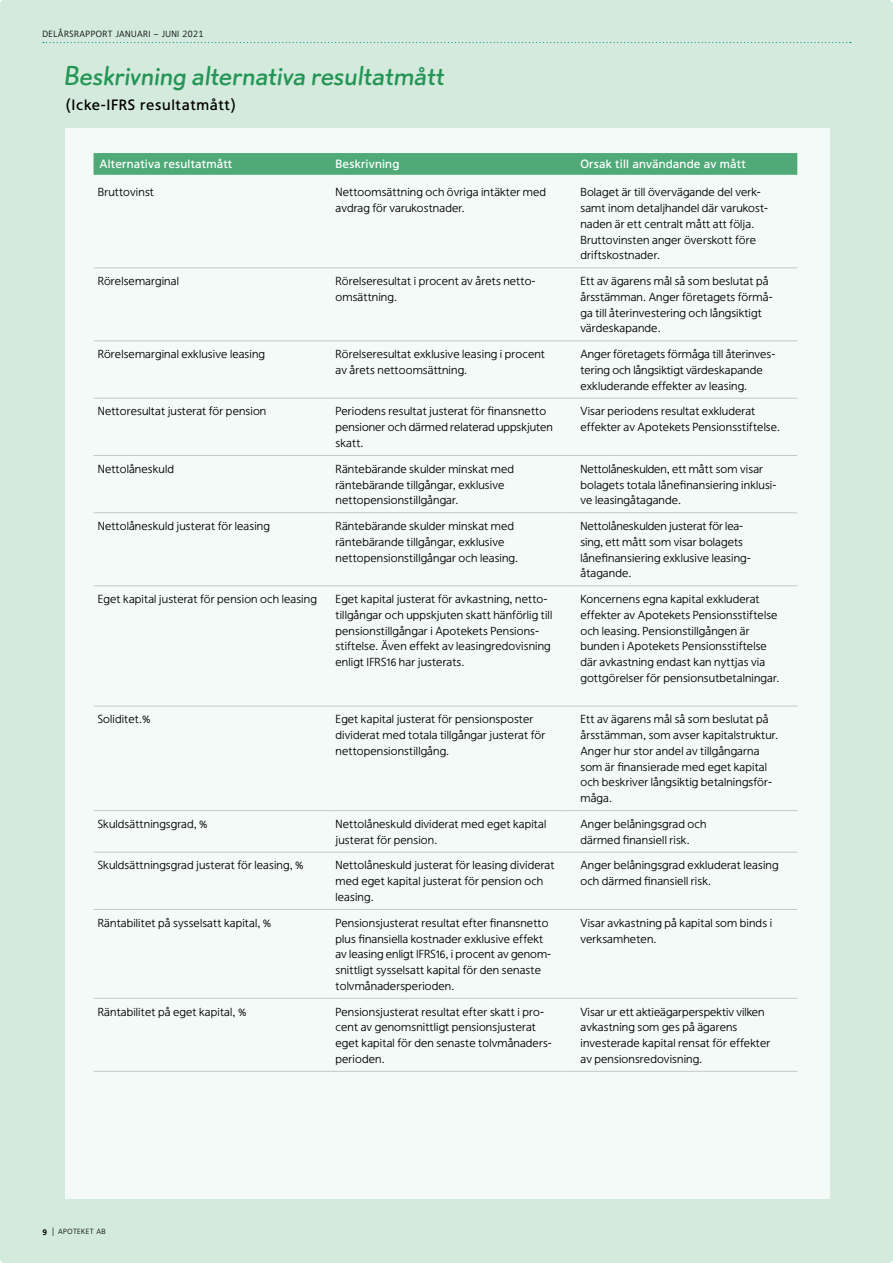
<style>
.page{position:relative;width:893px;height:1263px;background:#d3eadd}
.page>*{position:absolute;margin:0;border:0;box-sizing:border-box;transform-origin:0 0}
.t1{font:27px "Apoprat";letter-spacing:.01em;color:#249555}
.t2{font:500 15px "Apoteket Sans";letter-spacing:.04em;color:#000}
.t3{font:500 12px "Apoteket Sans";letter-spacing:.015em;color:#fff}
.t4{font:11.7px/15.8px "Apoteket Sans";letter-spacing:.01em;color:#000}
.t5{font:9px "Apoteket Sans";letter-spacing:.05em;color:#000}
.t6{font:7.5px "Apoteket Sans";letter-spacing:.05em;color:#000}
.s1{font-weight:700;font-size:9px}
.s2{font-weight:500}
</style>
<div class="page">
<svg style="left:43px;top:42px;width:808px;height:1px"></svg>
<div style="left:65px;top:129px;width:764px;height:1070px;background:#f4faf7"></div>
<div style="left:94px;top:153px;width:703px;height:22px;background:#50aa77"></div>
<hr style="left:94px;top:268px;width:236px;height:1px;background:#c6c6c6">
<hr style="left:330px;top:268px;width:233px;height:1px;background:#c6c6c6">
<hr style="left:563px;top:268px;width:234px;height:1px;background:#c6c6c6">
<hr style="left:94px;top:341px;width:236px;height:1px;background:#c6c6c6">
<hr style="left:330px;top:341px;width:233px;height:1px;background:#c6c6c6">
<hr style="left:563px;top:341px;width:234px;height:1px;background:#c6c6c6">
<hr style="left:94px;top:398px;width:236px;height:1px;background:#c6c6c6">
<hr style="left:330px;top:398px;width:233px;height:1px;background:#c6c6c6">
<hr style="left:563px;top:398px;width:234px;height:1px;background:#c6c6c6">
<hr style="left:94px;top:455px;width:236px;height:1px;background:#c6c6c6">
<hr style="left:330px;top:455px;width:233px;height:1px;background:#c6c6c6">
<hr style="left:563px;top:455px;width:234px;height:1px;background:#c6c6c6">
<hr style="left:94px;top:512px;width:236px;height:1px;background:#c6c6c6">
<hr style="left:330px;top:512px;width:233px;height:1px;background:#c6c6c6">
<hr style="left:563px;top:512px;width:234px;height:1px;background:#c6c6c6">
<hr style="left:94px;top:585px;width:236px;height:1px;background:#c6c6c6">
<hr style="left:330px;top:585px;width:233px;height:1px;background:#c6c6c6">
<hr style="left:563px;top:585px;width:234px;height:1px;background:#c6c6c6">
<hr style="left:94px;top:706px;width:236px;height:1px;background:#c6c6c6">
<hr style="left:330px;top:706px;width:233px;height:1px;background:#c6c6c6">
<hr style="left:563px;top:706px;width:234px;height:1px;background:#c6c6c6">
<hr style="left:94px;top:810px;width:236px;height:1px;background:#c6c6c6">
<hr style="left:330px;top:810px;width:233px;height:1px;background:#c6c6c6">
<hr style="left:563px;top:810px;width:234px;height:1px;background:#c6c6c6">
<hr style="left:94px;top:852px;width:236px;height:1px;background:#c6c6c6">
<hr style="left:330px;top:852px;width:233px;height:1px;background:#c6c6c6">
<hr style="left:563px;top:852px;width:234px;height:1px;background:#c6c6c6">
<hr style="left:94px;top:909px;width:236px;height:1px;background:#c6c6c6">
<hr style="left:330px;top:909px;width:233px;height:1px;background:#c6c6c6">
<hr style="left:563px;top:909px;width:234px;height:1px;background:#c6c6c6">
<hr style="left:94px;top:998px;width:236px;height:1px;background:#c6c6c6">
<hr style="left:330px;top:998px;width:233px;height:1px;background:#c6c6c6">
<hr style="left:563px;top:998px;width:234px;height:1px;background:#c6c6c6">
<hr style="left:94px;top:1071px;width:236px;height:1px;background:#c6c6c6">
<hr style="left:330px;top:1071px;width:233px;height:1px;background:#c6c6c6">
<hr style="left:563px;top:1071px;width:234px;height:1px;background:#c6c6c6">
<p class="t5" style="left:42px;top:28px;width:163px">DELÅRSRAPPORT JANUARI – JUNI 2021</p>
<h1 class="t1" style="left:64px;top:60px;width:382px">Beskrivning alternativa resultatmått</h1>
<p class="t2" style="left:65px;top:96px;width:172px">(Icke-IFRS resultatmått)</p>
<p class="t3" style="left:99px;top:157px;width:134px">Alternativa resultatmått</p>
<p class="t3" style="left:336px;top:157px;width:65px">Beskrivning</p>
<p class="t3" style="left:580px;top:157px;width:167px">Orsak till användande av mått</p>
<p class="t4" style="left:98px;top:184px;width:58px">Bruttovinst</p>
<p class="t4" style="left:336px;top:184px;width:212px">Nettoomsättning och övriga intäkter med avdrag för varukostnader.</p>
<p class="t4" style="left:580px;top:184px;width:189px">Bolaget är till övervägande del verk&shy;samt inom detaljhandel där varukost&shy;naden är ett centralt mått att följa.<br>Bruttovinsten anger överskott före driftskostnader.</p>
<p class="t4" style="left:98px;top:273px;width:83px">Rörelsemarginal</p>
<p class="t4" style="left:336px;top:273px;width:202px">Rörelseresultat i procent av årets netto&shy;omsättning.</p>
<p class="t4" style="left:580px;top:273px;width:194px">Ett av ägarens mål så som beslutat på årsstämman. Anger företagets förmå&shy;ga till återinvestering och långsiktigt värdeskapande.</p>
<p class="t4" style="left:98px;top:346px;width:169px">Rörelsemarginal exklusive leasing</p>
<p class="t4" style="left:336px;top:346px;width:211px">Rörelseresultat exklusive leasing i procent av årets nettoomsättning.</p>
<p class="t4" style="left:580px;top:346px;width:196px">Anger företagets förmåga till återinves&shy;tering och långsiktigt värdeskapande exkluderande effekter av leasing.</p>
<p class="t4" style="left:98px;top:404px;width:170px">Nettoresultat justerat för pension</p>
<p class="t4" style="left:336px;top:404px;width:219px">Periodens resultat justerat för finansnetto pensioner och därmed relaterad uppskjuten skatt.</p>
<p class="t4" style="left:580px;top:404px;width:201px">Visar periodens resultat exkluderat effekter av Apotekets Pensionsstiftelse.</p>
<p class="t4" style="left:98px;top:461px;width:78px">Nettolåneskuld</p>
<p class="t4" style="left:336px;top:461px;width:180px">Räntebärande skulder minskat med räntebärande tillgångar, exklusive nettopensionstillgångar.</p>
<p class="t4" style="left:580px;top:461px;width:197px">Nettolåneskulden, ett mått som visar bolagets totala lånefinansiering inklusi&shy;ve leasingåtagande.</p>
<p class="t4" style="left:98px;top:518px;width:174px">Nettolåneskuld justerat för leasing</p>
<p class="t4" style="left:336px;top:518px;width:184px">Räntebärande skulder minskat med räntebärande tillgångar, exklusive nettopensionstillgångar och leasing.</p>
<p class="t4" style="left:580px;top:518px;width:172px">Nettolåneskulden justerat för lea&shy;sing, ett mått som visar bolagets lånefinansiering exklusive leasing&shy;åtagande.</p>
<p class="t4" style="left:98px;top:591px;width:220px">Eget kapital justerat för pension och leasing</p>
<p class="t4" style="left:336px;top:591px;width:218px">Eget kapital justerat för avkastning, netto&shy;tillgångar och uppskjuten skatt hänförlig till pensionstillgångar i Apotekets Pensions&shy;stiftelse. Även effekt av leasingredovisning enligt IFRS16 har justerats.</p>
<p class="t4" style="left:580px;top:591px;width:200px">Koncernens egna kapital exkluderat effekter av Apotekets Pensionsstiftelse och leasing. Pensionstillgången är bunden i Apotekets Pensionsstiftelse där avkastning endast kan nyttjas via gottgörelser för pensionsutbetalningar.</p>
<p class="t4" style="left:98px;top:711px;width:54px">Soliditet.%</p>
<p class="t4" style="left:336px;top:711px;width:211px">Eget kapital justerat för pensionsposter dividerat med totala tillgångar justerat för nettopensionstillgång.</p>
<p class="t4" style="left:580px;top:711px;width:199px">Ett av ägarens mål så som beslutat på årsstämman, som avser kapitalstruktur.<br>Anger hur stor andel av tillgångarna som är finansierade med eget kapital och beskriver långsiktig betalningsför&shy;måga.</p>
<p class="t4" style="left:98px;top:816px;width:111px">Skuldsättningsgrad, %</p>
<p class="t4" style="left:336px;top:816px;width:212px">Nettolåneskuld dividerat med eget kapital justerat för pension.</p>
<p class="t4" style="left:580px;top:816px;width:128px">Anger belåningsgrad och därmed finansiell risk.</p>
<p class="t4" style="left:98px;top:857px;width:207px">Skuldsättningsgrad justerat för leasing, %</p>
<p class="t4" style="left:336px;top:857px;width:221px">Nettolåneskuld justerat för leasing dividerat med eget kapital justerat för pension och leasing.</p>
<p class="t4" style="left:580px;top:857px;width:200px">Anger belåningsgrad exkluderat leasing och därmed finansiell risk.</p>
<p class="t4" style="left:98px;top:915px;width:175px">Räntabilitet på sysselsatt kapital, %</p>
<p class="t4" style="left:336px;top:915px;width:217px">Pensionsjusterat resultat efter finansnetto plus finansiella kostnader exklusive effekt av leasing enligt IFRS16, i procent av genom&shy;snittligt sysselsatt kapital för den senaste tolvmånadersperioden.</p>
<p class="t4" style="left:580px;top:915px;width:193px">Visar avkastning på kapital som binds i verksamheten.</p>
<p class="t4" style="left:98px;top:1004px;width:150px">Räntabilitet på eget kapital, %</p>
<p class="t4" style="left:336px;top:1004px;width:217px">Pensionsjusterat resultat efter skatt i pro&shy;cent av genomsnittligt pensionsjusterat eget kapital för den senaste tolvmånaders&shy;perioden.</p>
<p class="t4" style="left:580px;top:1004px;width:191px">Visar ur ett aktieägarperspektiv vilken avkastning som ges på ägarens investerade kapital rensat för effekter av pensionsredovisning.</p>
<p class="t6" style="left:43px;top:1227px;width:65px"><span class="s1">9</span> <span class="s2">|</span> APOTEKET AB</p>
</div>
